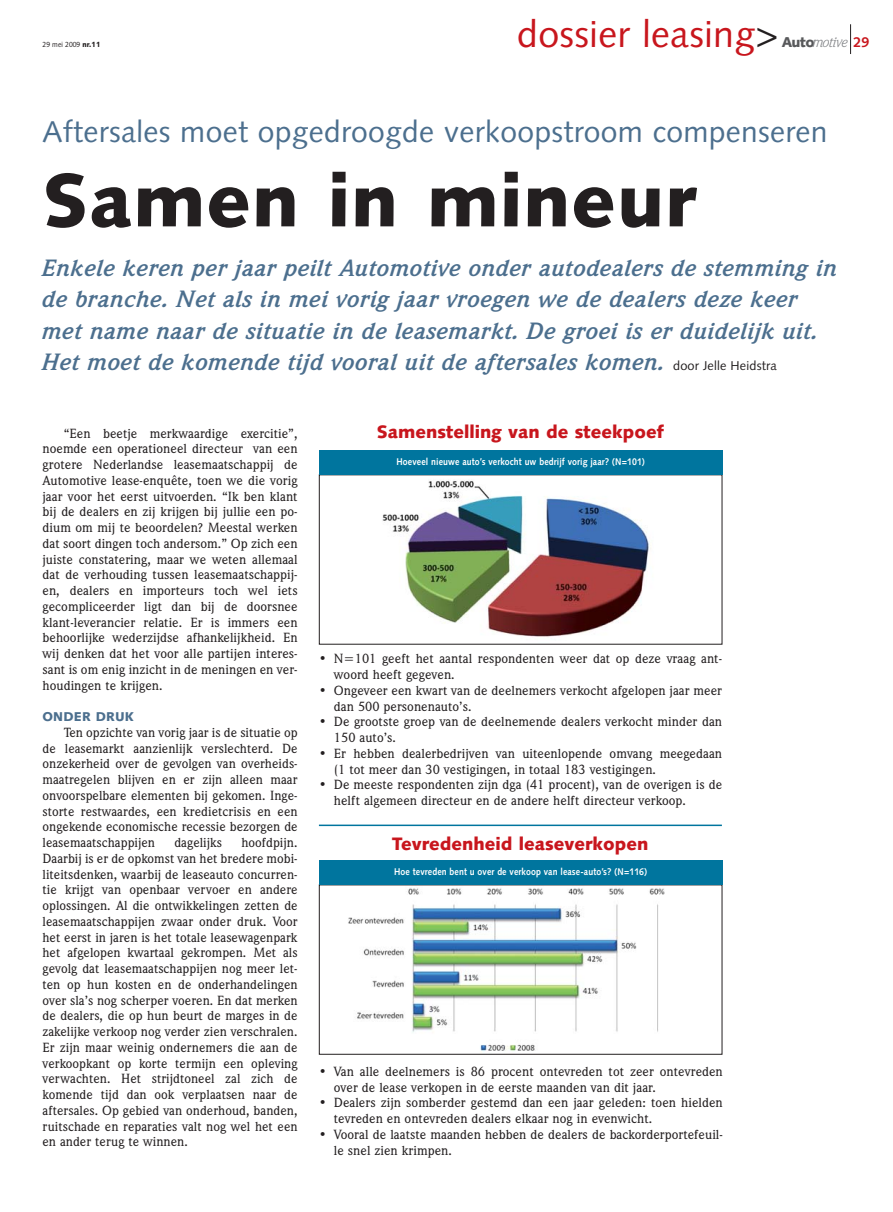
<style>
.page{position:relative;width:893px;height:1212px;background:#fff}
.page>*{position:absolute;margin:0;border:0;box-sizing:border-box;transform-origin:0 0}
.t1{font:900 75px "Syntax";letter-spacing:.015em;color:#231f20}
.t2{font:37.5px "Syntax";letter-spacing:.01em;color:#c8161d}
.t3{font:30px "Syntax";letter-spacing:.01em;color:#4c6f8e}
.t4{font:italic 700 24px/31.5px "Weidemann IT Cby BT";letter-spacing:.01em;color:#4c6f8e}
.t5{font:900 18px "Syntax";color:#c8161d}
.t6{font:italic 14.7px "Weidemann IT Cby BT";letter-spacing:-.04em;color:#808285}
.t7{font:500 13.5px/15.8px "Weidemann IT Cby BT";color:#231f20}
.t8{font:900 12.75px "Syntax";letter-spacing:.015em;color:#4c6f8e}
.t9{font:700 9.75px "Syntax";letter-spacing:.01em;color:#fff;scale:.9 1}
.t10{font:7.5px "Syntax";letter-spacing:.01em;color:#231f20;scale:.9 1}
.s1{font-weight:900}
.s2{color:#231f20}
.s3{font-family:"Syntax";font-weight:900;font-style:normal;font-size:14.25px;color:#58595b}
.s4{font-family:"Syntax";font-weight:700;font-style:normal;font-size:14.25px;color:#c8161d}
.s5{font-family:"Syntax";font-weight:400;font-style:normal;font-size:12.75px;color:#231f20}
</style>
<div class="page">
<img style="left:382px;top:480px;width:267px;height:157px">
<div style="left:319px;top:450px;width:403px;height:25px;background:#00759e"></div>
<img style="left:348px;top:888px;width:317px;height:163px">
<div style="left:319px;top:860px;width:403px;height:25px;background:#00759e"></div>
<hr style="left:319px;top:824px;width:403px;height:2px;background:#00759e">
<hr style="left:850px;top:24px;width:1px;height:30px;background:#231f20">
<p class="t10" style="left:43px;top:42px;width:66px">29 mei 2009 <span class="s1">nr.11</span></p>
<p class="t2" style="left:517px;top:19px;width:263px">dossier leasing<span class="s2">&gt;</span></p>
<p class="t6" style="left:782px;top:37px;width:89px"><span class="s3">Auto</span>motive <span class="s4">29</span></p>
<p class="t3" style="left:43px;top:119px;width:786px">Aftersales moet opgedroogde verkoopstroom compenseren</p>
<p class="t1" style="left:43px;top:170px;width:654px">Samen in mineur</p>
<p class="t4" style="left:43px;top:254px;width:796px">Enkele keren per jaar peilt Automotive onder autodealers de stemming in de branche. Net als in mei vorig jaar vroegen we de dealers deze keer met name naar de situatie in de leasemarkt. De groei is er duidelijk uit.<br>Het moet de komende tijd vooral uit de aftersales komen. <span class="s5">door Jelle Heidstra</span></p>
<p class="t7" style="left:43px;top:426px;width:257px;text-align:justify;text-indent:21px">“Een beetje merkwaardige exercitie”, noemde een operationeel directeur van een grotere Nederlandse leasemaatschappij de Automotive lease-enquête, toen we die vorig jaar voor het eerst uitvoerden. “Ik ben klant bij de dealers en zij krijgen bij jullie een po - dium om mij te beoordelen? Meestal werken dat soort dingen toch andersom.” Op zich een juiste constatering, maar we weten allemaal dat de verhouding tussen leasemaatschappij&shy;en, dealers en importeurs toch wel iets gecompliceerder ligt dan bij de doorsnee klant-leverancier relatie. Er is immers een behoorlijke wederzijdse afhankelijkheid. En wij denken dat het voor alle partijen interes&shy;sant is om enig inzicht in de meningen en ver&shy;houdingen te krijgen.</p>
<p class="t8" style="left:43px;top:711px;width:93px">ONDER DRUK</p>
<p class="t7" style="left:43px;top:726px;width:257px;text-align:justify;text-indent:21px">Ten opzichte van vorig jaar is de situatie op de leasemarkt aanzienlijk verslechterd. De onzekerheid over de gevolgen van overheids&shy;maatregelen blijven en er zijn alleen maar onvoorspelbare elementen bij gekomen. Inge&shy;storte restwaardes, een kredietcrisis en een ongekende economische recessie bezorgen de leasemaatschappijen</p>
<p class="t7" style="left:43px;top:836px;width:257px;text-align:justify;text-indent:199px">hoofdpijn.<br>Daarbij is er de opkomst van het bredere mobi&shy;liteitsdenken, waarbij de leaseauto concurren&shy;tie krijgt van openbaar vervoer en andere oplossingen. Al die ontwikkelingen zetten de leasemaatschappijen zwaar onder druk. Voor het eerst in jaren is het totale leasewagenpark het afgelopen kwartaal gekrompen. Met als gevolg dat leasemaatschappijen nog meer let&shy;ten op hun kosten en de onderhandelingen over sla’s nog scherper voeren. En dat merken de dealers, die op hun beurt de marges in de zakelijke verkoop nog verder zien verschralen.<br>Er zijn maar weinig ondernemers die aan de verkoopkant op korte termijn een opleving verwachten. Het strijdtoneel zal zich de komende tijd dan ook verplaatsen naar de aftersales. Op gebied van onderhoud, banden, ruitschade en reparaties valt nog wel het een en ander terug te winnen.</p>
<p class="t7" style="left:174px;top:836px;width:49px">dagelijks</p>
<p class="t5" style="left:377px;top:425px;width:289px">Samenstelling van de steekpoef</p>
<p class="t9" style="left:397px;top:458px;width:277px">Hoeveel nieuwe auto’s verkocht uw bedrijf vorig jaar? (N=101)</p>
<p class="t7" style="left:334px;top:652px;width:390px;text-indent:-15px">• N=101 geeft het aantal respondenten weer dat op deze vraag ant&shy;woord heeft gegeven.</p>
<p class="t7" style="left:334px;top:684px;width:390px;text-indent:-15px">• Ongeveer een kwart van de deelnemers verkocht afgelopen jaar meer dan 500 personenauto’s.</p>
<p class="t7" style="left:334px;top:715px;width:390px;text-indent:-15px">• De grootste groep van de deelnemende dealers verkocht minder dan<br>150 auto’s.</p>
<p class="t7" style="left:334px;top:747px;width:390px;text-indent:-15px">• Er hebben dealerbedrijven van uiteenlopende omvang meegedaan (1 tot meer dan 30 vestigingen, in totaal 183 vestigingen.</p>
<p class="t7" style="left:334px;top:778px;width:390px;text-indent:-15px">• De meeste respondenten zijn dga (41 procent), van de overigen is de helft algemeen directeur en de andere helft directeur verkoop.</p>
<p class="t5" style="left:392px;top:837px;width:258px">Tevredenheid leaseverkopen</p>
<p class="t9" style="left:394px;top:868px;width:283px">Hoe tevreden bent u over de verkoop van lease-auto’s? (N=116)</p>
<p class="t7" style="left:334px;top:1065px;width:390px;text-indent:-15px">• Van alle deelnemers is 86 procent ontevreden tot zeer ontevreden over de lease verkopen in de eerste maanden van dit jaar.</p>
<p class="t7" style="left:334px;top:1096px;width:390px;text-indent:-15px">• Dealers zijn somberder gestemd dan een jaar geleden: toen hielden tevreden en ontevreden dealers elkaar nog in evenwicht.</p>
<p class="t7" style="left:334px;top:1128px;width:390px;text-indent:-15px">• Vooral de laatste maanden hebben de dealers de backorderportefeuil&shy;le snel zien krimpen.</p>
</div>
